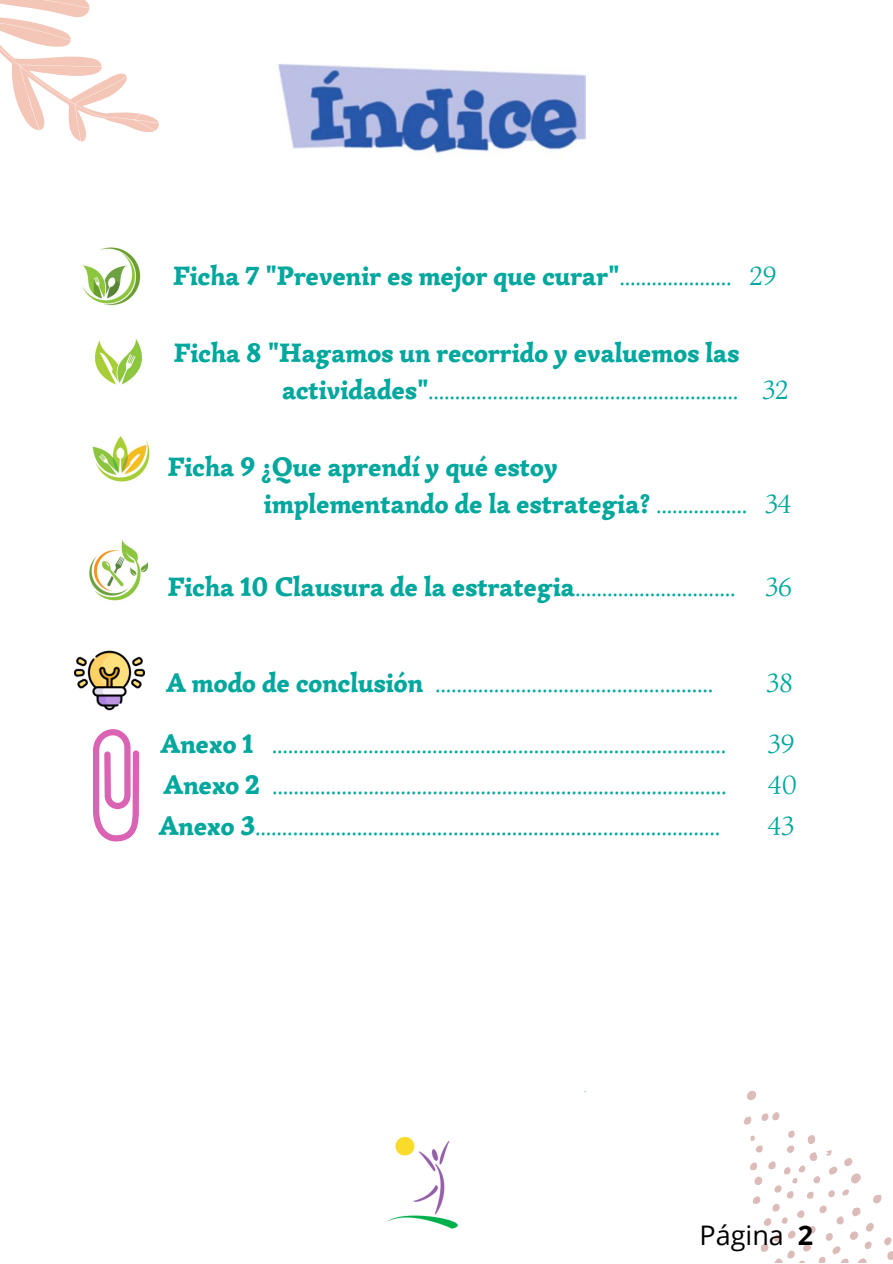
<style>
.page{position:relative;width:893px;height:1264px;background:#fff}
.page>*{position:absolute;margin:0;border:0;box-sizing:border-box;transform-origin:0 0}
.t1{font:27px/37px "Simonetta";color:#00a79d}
.t2{font:900 27px/37px "Simonetta";color:#00a79d}
.t3{font:27px "Open Sans";color:#000}
.t4{font:9.15px "Simonetta";color:#00a79d}
.s1{font-weight:400}
.s2{font-weight:900}
.s3{font-weight:700}
</style>
<div class="page">
<svg style="left:747px;top:1090px;width:9px;height:10px"></svg>
<svg style="left:743px;top:1112px;width:149px;height:150px"></svg>
<svg style="left:0;top:0;width:159px;height:141px"></svg>
<img style="left:278px;top:64px;width:308px;height:90px">
<img style="left:82px;top:247px;width:59px;height:59px">
<img style="left:92px;top:436px;width:58px;height:46px">
<img style="left:94px;top:339px;width:48px;height:46px">
<img style="left:89px;top:539px;width:60px;height:62px">
<img style="left:75px;top:650px;width:70px;height:61px">
<img style="left:387px;top:1136px;width:71px;height:93px">
<svg style="left:93px;top:729px;width:46px;height:112px"></svg>
<p class="t2" style="left:173px;top:257px;width:605px">Ficha 7 "Prevenir es mejor que curar"<span class="s1">..................... 29</span></p>
<p class="t1" style="left:282px;top:334px;width:508px;text-indent:-108px"><span class="s2">Ficha 8 "Hagamos un recorrido y evaluemos las actividades"</span>.......................................................... 32</p>
<p class="t2" style="left:264px;top:448px;width:529px;text-indent:-96px">Ficha 9 ¿Que aprendí y qué estoy<br>implementando de la estrategia? <span class="s1">................. 34</span></p>
<p class="t1" style="left:167px;top:568px;width:626px"><span class="s2">Ficha 10 Clausura de la estrategia</span>.............................. 36</p>
<p class="t1" style="left:166px;top:664px;width:548px"><span class="s2">A modo de conclusión</span> ....................................................</p>
<p class="t1" style="left:766px;top:664px;width:28px">38</p>
<p class="t1" style="left:161px;top:725px;width:567px"><span class="s2">Anexo 1</span> .....................................................................................</p>
<p class="t1" style="left:767px;top:725px;width:28px">39</p>
<p class="t1" style="left:164px;top:766px;width:564px"><span class="s2">Anexo 2</span> .....................................................................................</p>
<p class="t1" style="left:768px;top:766px;width:30px">40</p>
<p class="t1" style="left:159px;top:807px;width:563px"><span class="s2">Anexo 3</span>.......................................................................................</p>
<p class="t1" style="left:767px;top:807px;width:28px">43</p>
<p class="t4" style="left:584px;top:1082px;width:3px">.</p>
<p class="t3" style="left:699px;top:1216px;width:115px">Página <span class="s3">2</span></p>
</div>
